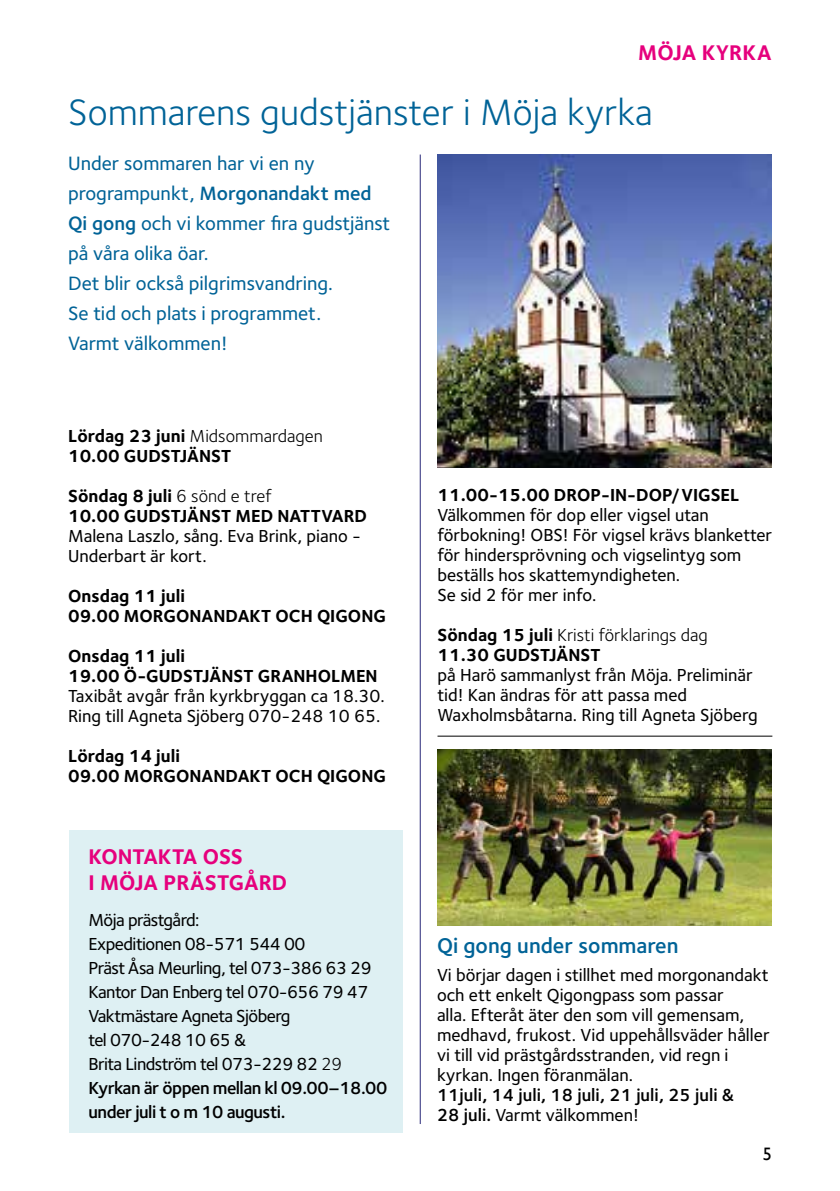
<style>
.page{position:relative;width:840px;height:1191px;background:#fff}
.page>*{position:absolute;margin:0;border:0;box-sizing:border-box;transform-origin:0 0}
.t1{font:38px "Foundry Sterling";color:#006397}
.t2{font:700 22px/26.4px "Foundry Sterling";color:#e6007d}
.t3{font:600 22px "Foundry Sterling";color:#006397}
.t4{font:500 20px/30px "Foundry Sterling";color:#006397}
.t5{font:500 18px/20px "Foundry Sterling";color:#000}
.t6{font:700 18px/20px "Foundry Sterling";color:#000}
.t7{font:500 18px/24px "Foundry Sterling";letter-spacing:-.03em;color:#000}
.t8{font:600 18px/20px "Foundry Sterling";color:#000}
.t9{font:18px "Gill Sans";color:#000}
.s1{font-weight:600}
.s2{font-weight:400}
.s3{font-weight:500}
</style>
<div class="page">
<hr style="left:419px;top:154px;width:1px;height:970px;background:#282979">
<img style="left:437px;top:154px;width:334px;height:314px">
<div style="left:69px;top:830px;width:334px;height:302px;background:#def0f3"></div>
<img style="left:437px;top:749px;width:334px;height:176px">
<hr style="left:437px;top:736px;width:335px;height:1px;background:#000">
<p class="t2" style="left:638px;top:39px;width:135px">MÖJA KYRKA</p>
<h1 class="t1" style="left:68px;top:86px;width:585px">Sommarens gudstjänster i Möja kyrka</h1>
<p class="t4" style="left:68px;top:148px;width:323px">Under sommaren har vi en ny programpunkt, <span class="s1">Morgonandakt med<br>Qi gong</span> och vi kommer fira gudstjänst på våra olika öar.<br>Det blir också pilgrimsvandring.<br>Se tid och plats i programmet.<br>Varmt välkommen!</p>
<p class="t6" style="left:68px;top:425px;width:256px">Lördag 23 juni <span class="s2">Midsommardagen<br></span>10.00 GUDSTJÄNST</p>
<p class="t6" style="left:68px;top:485px;width:300px">Söndag 8 juli <span class="s2">6 sönd e tref<br></span>10.00 GUDSTJÄNST MED NATTVARD</p>
<p class="t5" style="left:68px;top:525px;width:294px">Malena Laszlo, sång. Eva Brink, piano -<br>Underbart är kort.</p>
<p class="t6" style="left:68px;top:585px;width:319px">Onsdag 11 juli<br>09.00 MORGONANDAKT OCH QIGONG</p>
<p class="t6" style="left:68px;top:645px;width:311px">Onsdag 11 juli<br>19.00 Ö-GUDSTJÄNST GRANHOLMEN</p>
<p class="t5" style="left:68px;top:685px;width:318px">Taxibåt avgår från kyrkbryggan ca 18.30.<br>Ring till Agneta Sjöberg 070-248 10 65.</p>
<p class="t6" style="left:68px;top:745px;width:319px">Lördag 14 juli<br>09.00 MORGONANDAKT OCH QIGONG</p>
<p class="t2" style="left:88px;top:843px;width:200px">KONTAKTA OSS<br>I MÖJA PRÄSTGÅRD</p>
<p class="t7" style="left:88px;top:907px;width:300px">Möja prästgård:<br>Expeditionen 08-571 544 00<br>Präst Åsa Meurling, tel 073-386 63 29<br>Kantor Dan Enberg tel 070-656 79 47<br>Vaktmästare Agneta Sjöberg<br>tel 070-248 10 65 &amp;<br>Brita Lindström tel 073-229 82 <span class="s2">29<br></span><span class="s1">Kyrkan är öppen mellan kl 09.00–18.00 under juli t o m 10 augusti.</span></p>
<p class="t6" style="left:437px;top:484px;width:303px">11.00-15.00 DROP-IN-DOP/VIGSEL</p>
<p class="t5" style="left:437px;top:504px;width:336px">Välkommen för dop eller vigsel utan förbokning! OBS! För vigsel krävs blanketter för hindersprövning och vigselintyg som beställs hos skattemyndigheten.<br>Se sid 2 för mer info.</p>
<p class="t6" style="left:437px;top:624px;width:272px">Söndag 15 juli <span class="s2">Kristi förklarings dag<br></span>11.30 GUDSTJÄNST</p>
<p class="t5" style="left:437px;top:664px;width:321px">på Harö sammanlyst från Möja. Preliminär tid! Kan ändras för att passa med<br>Waxholmsbåtarna. Ring till Agneta Sjöberg</p>
<p class="t3" style="left:437px;top:929px;width:243px">Qi gong under sommaren</p>
<p class="t5" style="left:437px;top:964px;width:334px">Vi börjar dagen i stillhet med morgonandakt och ett enkelt Qigongpass som passar<br>alla. Efteråt äter den som vill gemensam, medhavd, frukost. Vid uppehållsväder håller vi till vid prästgårdsstranden, vid regn i kyrkan. Ingen föranmälan.</p>
<p class="t8" style="left:437px;top:1084px;width:299px">11juli, 14 juli, 18 juli, 21 juli, 25 juli &amp;<br>28 juli. <span class="s3">Varmt välkommen!</span></p>
<p class="t9" style="left:762px;top:1143px;width:10px">5</p>
</div>
